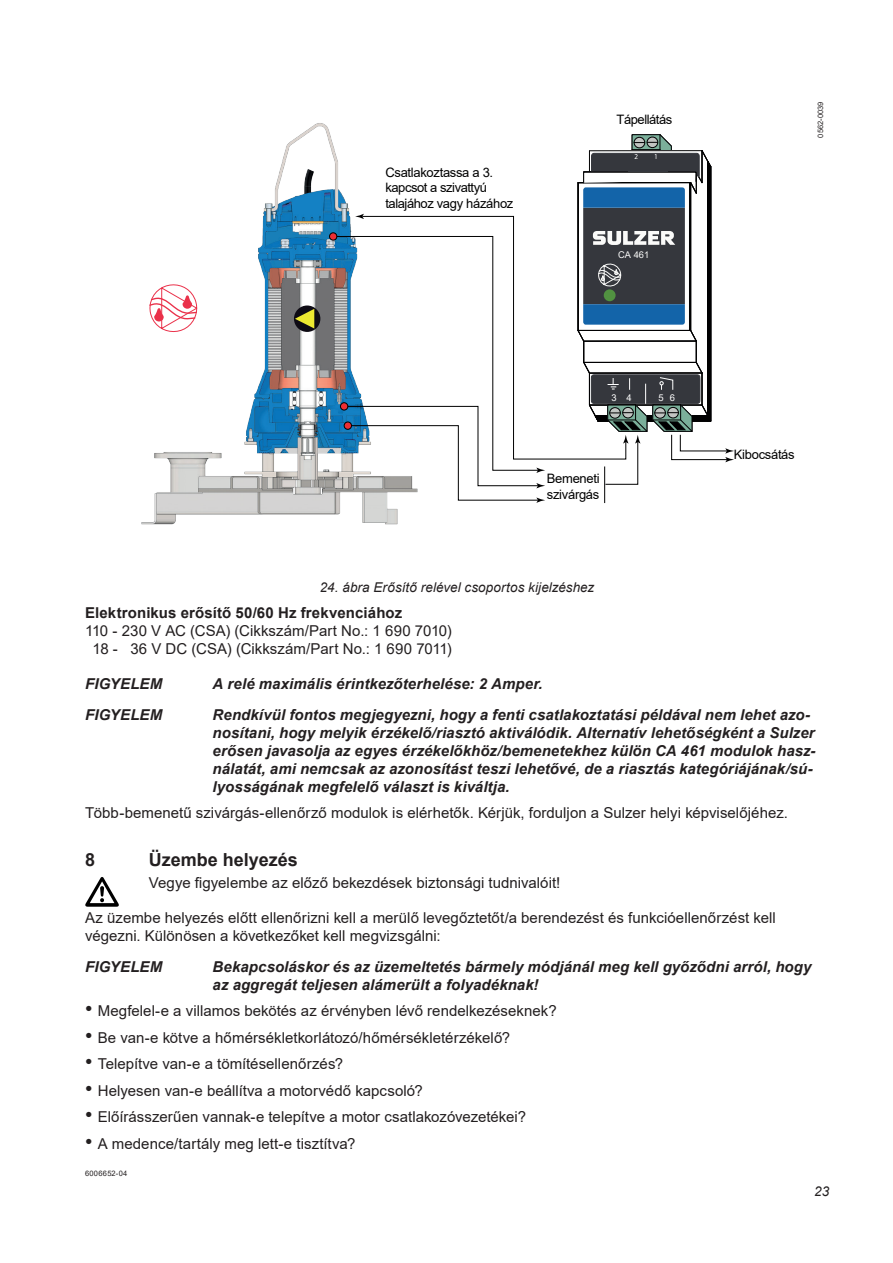
<style>
.page{position:relative;width:893px;height:1263px;background:#fff}
.page>*{position:absolute;margin:0;border:0;box-sizing:border-box;transform-origin:0 0}
.t1{font:700 18px "Arial";color:#231f20}
.t2{font:15px/18px "Arial";letter-spacing:.005em;color:#231f20;text-align:center}
.t3{font:italic 700 15px/18px "Arial";letter-spacing:.005em;color:#231f20}
.t4{font:700 15px "Arial";letter-spacing:.01em;color:#231f20}
.t5{font:italic 13.5px "Arial";letter-spacing:.005em;color:#231f20}
.t6{font:13.05px/15.6px "Arial";letter-spacing:-.025em;color:#000001}
.t7{font:9.45px "Arial";color:#fff}
.t8{font:9.3px "Arial";color:#fafaf9}
.t9{font:7.5px "Arial";letter-spacing:.04em;color:#231f20}
.t10{font:7.5px "Arial";letter-spacing:.015em;color:#231f20}
.s1{font-size:21px}
</style>
<div class="page">
<img style="left:141px;top:123px;width:322px;height:402px">
<svg style="left:294px;top:305px;width:26px;height:27px"></svg>
<svg style="left:295px;top:309px;width:19px;height:19px"></svg>
<svg style="left:148px;top:278px;width:50px;height:61px"></svg>
<hr style="left:604px;top:466px;width:1px;height:37px;background:#000001">
<svg style="left:362px;top:216px;width:216px;height:243px"></svg>
<svg style="left:355px;top:214px;width:9px;height:5px"></svg>
<svg style="left:333px;top:236px;width:205px;height:235px"></svg>
<svg style="left:344px;top:406px;width:201px;height:97px"></svg>
<hr style="left:690px;top:183px;width:1px;height:147px;background:#000001">
<hr style="left:707px;top:161px;width:1px;height:255px;background:#000001">
<div style="left:708px;top:167px;width:3px;height:254px;border:1px solid #000001"></div>
<div style="left:578px;top:182px;width:112px;height:148px;border:1px solid #000001"></div>
<div style="left:583px;top:208px;width:102px;height:96px;background:#35373d"></div>
<svg style="left:583px;top:134px;width:128px;height:74px"></svg>
<svg style="left:578px;top:304px;width:156px;height:181px"></svg>
<div style="left:604px;top:289px;width:12px;height:12px;background:#519241;border-radius:50%"></div>
<svg style="left:593px;top:231px;width:82px;height:14px"></svg>
<svg style="left:598px;top:263px;width:23px;height:24px"></svg>
<div style="left:329px;top:233px;width:8px;height:7px;background:#ee2e33;border-radius:50%"></div>
<div style="left:329px;top:232px;width:8px;height:9px;border:1px solid #000001;border-radius:50%"></div>
<div style="left:344px;top:422px;width:7px;height:7px;background:#ee2e33;border-radius:50%"></div>
<div style="left:344px;top:421px;width:8px;height:9px;border:1px solid #000001;border-radius:50%"></div>
<div style="left:340px;top:403px;width:8px;height:7px;background:#ee2e33;border-radius:50%"></div>
<div style="left:340px;top:402px;width:8px;height:8px;border:1px solid #000001;border-radius:50%"></div>
<div style="left:628px;top:160px;width:39px;height:12px;background:#35373d"></div>
<svg style="left:85px;top:877px;width:34px;height:30px"></svg>
<p class="t6" style="left:385px;top:164px;width:129px">Csatlakoztassa a 3. kapcsot a szivattyú talajához vagy házához</p>
<p class="t6" style="left:616px;top:111px;width:57px">Tápellátás</p>
<p class="t8" style="left:618px;top:248px;width:33px">CA 461</p>
<p class="t7" style="left:611px;top:391px;width:22px">3 4</p>
<p class="t7" style="left:658px;top:391px;width:18px">5 6</p>
<p class="t6" style="left:547px;top:471px;width:54px">Bemeneti szivárgás</p>
<p class="t10" style="left:815px;top:138px;width:37px;rotate:-90deg">0562-0039</p>
<p class="t6" style="left:734px;top:447px;width:62px">Kibocsátás</p>
<p class="t5" style="left:320px;top:578px;width:276px">24. ábra Erősítő relével csoportos kijelzéshez</p>
<p class="t4" style="left:85px;top:602px;width:319px">Elektronikus erősítő 50/60 Hz frekvenciához</p>
<p class="t2" style="left:85px;top:622px;width:368px">110 - 230 V AC (CSA) (Cikkszám/Part No.: 1 690 7010)<br>18 - 36 V DC (CSA) (Cikkszám/Part No.: 1 690 7011)</p>
<p class="t3" style="left:85px;top:675px;width:79px">FIGYELEM</p>
<p class="t3" style="left:213px;top:675px;width:332px">A relé maximális érintkezőterhelése: 2 Amper.</p>
<p class="t3" style="left:85px;top:706px;width:79px">FIGYELEM</p>
<p class="t3" style="left:213px;top:706px;width:604px">Rendkívül fontos megjegyezni, hogy a fenti csatlakoztatási példával nem lehet azo&shy;nosítani, hogy melyik érzékelő/riasztó aktiválódik. Alternatív lehetőségként a Sulzer erősen javasolja az egyes érzékelőkhöz/bemenetekhez külön CA 461 modulok hasz&shy;nálatát, ami nemcsak az azonosítást teszi lehetővé, de a riasztás kategóriájának/sú&shy;lyosságának megfelelő választ is kiváltja.</p>
<p class="t2" style="left:85px;top:804px;width:704px">Több-bemenetű szivárgás-ellenőrző modulok is elérhetők. Kérjük, forduljon a Sulzer helyi képviselőjéhez.</p>
<p class="t1" style="left:85px;top:846px;width:12px">8</p>
<p class="t1" style="left:149px;top:846px;width:151px">Üzembe helyezés</p>
<p class="t2" style="left:149px;top:873px;width:413px">Vegye figyelembe az előző bekezdések biztonsági tudnivalóit!</p>
<p class="t2" style="left:85px;top:908px;width:692px;text-align:left">Az üzembe helyezés előtt ellenőrizni kell a merülő levegőztetőt/a berendezést és funkcióellenőrzést kell végezni. Különösen a következőket kell megvizsgálni:</p>
<p class="t3" style="left:85px;top:958px;width:79px">FIGYELEM</p>
<p class="t3" style="left:213px;top:958px;width:600px">Bekapcsoláskor és az üzemeltetés bármely módjánál meg kell győződni arról, hogy az aggregát teljesen alámerült a folyadéknak!</p>
<p class="t2" style="left:85px;top:1002px;width:473px"><span class="s1">•</span> Megfelel-e a villamos bekötés az érvényben lévő rendelkezéseknek?</p>
<p class="t2" style="left:85px;top:1028px;width:427px"><span class="s1">•</span> Be van-e kötve a hőmérsékletkorlátozó/hőmérsékletérzékelő?</p>
<p class="t2" style="left:85px;top:1055px;width:260px"><span class="s1">•</span> Telepítve van-e a tömítésellenőrzés?</p>
<p class="t2" style="left:85px;top:1081px;width:339px"><span class="s1">•</span> Helyesen van-e beállítva a motorvédő kapcsoló?</p>
<p class="t2" style="left:85px;top:1108px;width:443px"><span class="s1">•</span> Előírásszerűen vannak-e telepítve a motor csatlakozóvezetékei?</p>
<p class="t2" style="left:85px;top:1134px;width:272px"><span class="s1">•</span> A medence/tartály meg lett-e tisztítva?</p>
<p class="t9" style="left:85px;top:1168px;width:44px">6006652-04</p>
<p class="t5" style="left:814px;top:1182px;width:16px">23</p>
</div>
